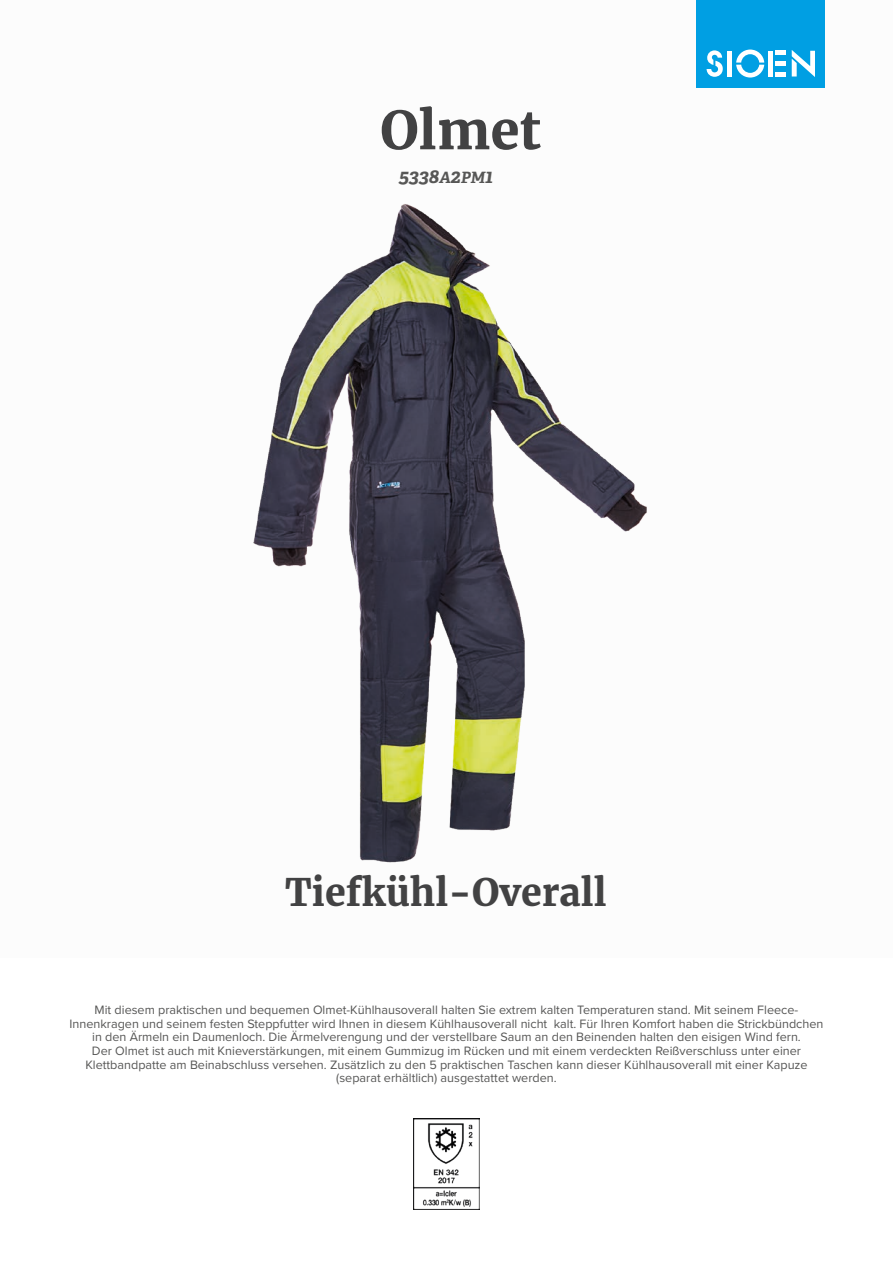
<style>
.page{position:relative;width:893px;height:1263px;background:#fff}
.page>*{position:absolute;margin:0;border:0;box-sizing:border-box;transform-origin:0 0}
.t1{font:700 52.5px "Merriweather";color:#424243}
.t2{font:700 37.5px "Merriweather";color:#424243}
.t3{font:italic 700 19.5px "Adelle";color:#575756}
.t4{font:12.6px/13.6px "Proxima Nova";color:#575756;text-align:center}
.s1{font-size:15.6px}
</style>
<div class="page">
<div style="left:697px;top:0;width:128px;height:88px;background:#009fe3"></div>
<svg style="left:707px;top:50px;width:16px;height:27px"></svg>
<svg style="left:736px;top:50px;width:28px;height:28px"></svg>
<div style="left:727px;top:51px;width:5px;height:26px;background:#fff"></div>
<div style="left:768px;top:51px;width:5px;height:26px;background:#fff"></div>
<div style="left:775px;top:72px;width:11px;height:5px;background:#fff"></div>
<div style="left:775px;top:61px;width:11px;height:5px;background:#fff"></div>
<hr style="left:775px;top:51px;width:11px;height:4px;background:#fff">
<svg style="left:792px;top:50px;width:23px;height:27px"></svg>
<img style="left:413px;top:1118px;width:67px;height:92px">
<img style="left:253px;top:204px;width:394px;height:659px">
<h1 class="t1" style="left:380px;top:95px;width:162px">Olmet</h1>
<h3 class="t3" style="left:399px;top:164px;width:96px">5338<span class="s1">A</span>2<span class="s1">PM</span>1</h3>
<h2 class="t2" style="left:285px;top:867px;width:323px">Tiefkühl-Overall</h2>
<p class="t4" style="left:69px;top:1002px;width:755px">Mit diesem praktischen und bequemen Olmet-Kühlhausoverall halten Sie extrem kalten Temperaturen stand. Mit seinem Fleece-Innenkragen und seinem festen Steppfutter wird Ihnen in diesem Kühlhausoverall nicht kalt. Für Ihren Komfort haben die Strickbündchen in den Ärmeln ein Daumenloch. Die Ärmelverengung und der verstellbare Saum an den Beinenden halten den eisigen Wind fern.<br>Der Olmet ist auch mit Knieverstärkungen, mit einem Gummizug im Rücken und mit einem verdeckten Reißverschluss unter einer Klettbandpatte am Beinabschluss versehen. Zusätzlich zu den 5 praktischen Taschen kann dieser Kühlhausoverall mit einer Kapuze (separat erhältlich) ausgestattet werden.</p>
</div>
